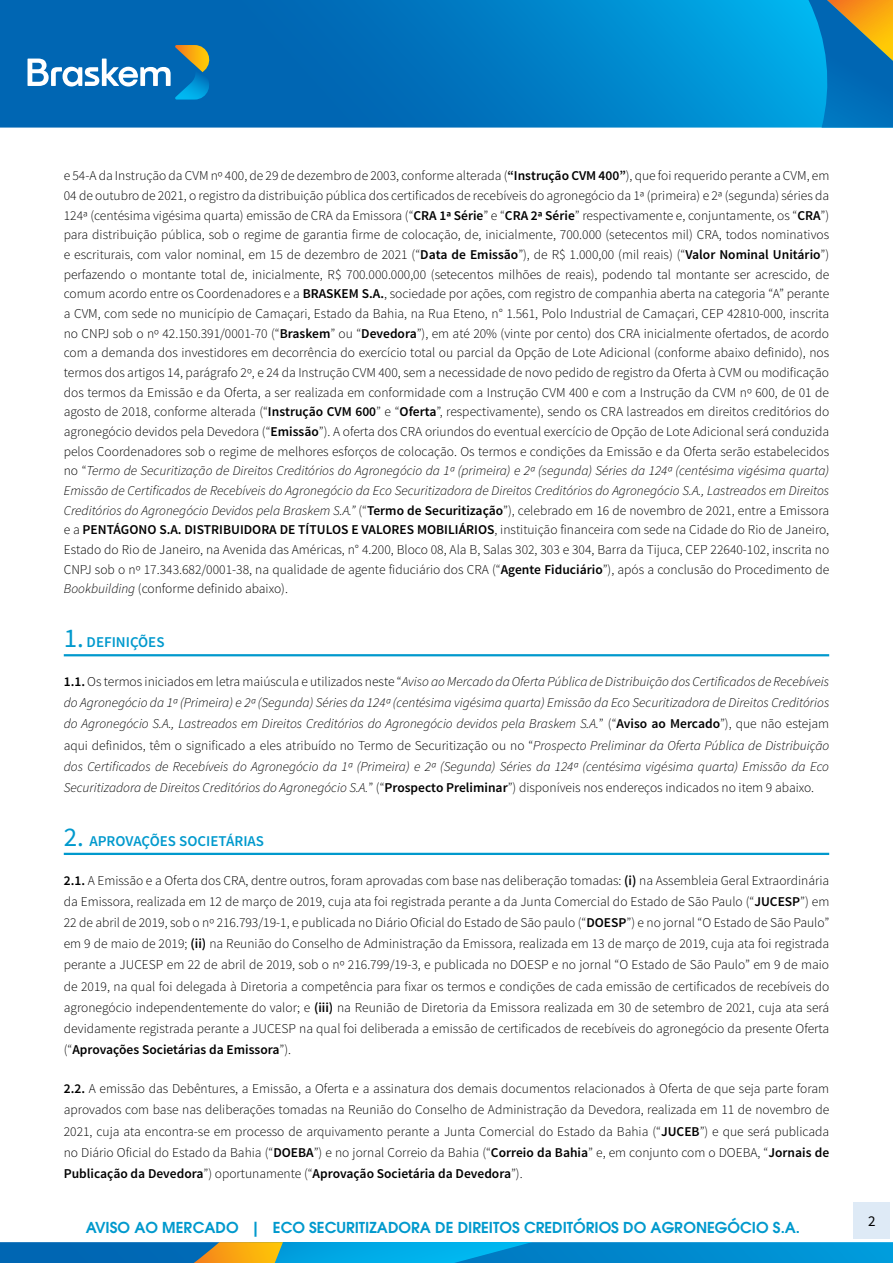
<style>
.page{position:relative;width:893px;height:1263px;background:#fff}
.page>*{position:absolute;margin:0;border:0;box-sizing:border-box;transform-origin:0 0}
.t1{font:600 15px "ITC Avant Garde Pro";color:#0099cd}
.t2{font:600 15px "Source Sans Pro";color:#0099cd}
.t3{font:15px "Source Sans Pro";color:#000}
.t4{font:300 13.5px/19.6px "Source Sans Pro";color:#000;text-align:justify}
.t5{font:italic 300 13.5px/21.1px "Source Sans Pro";color:#000;text-align:justify}
.s1{font-weight:600}
.s2{font-style:italic}
.s3{font-weight:400;font-size:27px}
.s4{font-weight:600;font-style:normal}
.s5{font-style:normal}
</style>
<div class="page">
<div style="left:854px;top:1202px;width:36px;height:36px;background:#deeaf6"></div>
<svg style="left:0;top:0;width:808px;height:128px;background:#007bc2"></svg>
<svg style="left:28px;top:45px;width:186px;height:55px;background:#3685b9"></svg>
<svg style="left:808px;top:0;width:85px;height:128px;background:#2e81a0"></svg>
<svg style="left:0;top:1242px;width:893px;height:21px;background:#158dbf"></svg>
<hr style="left:64px;top:654px;width:765px;height:2px;background:#0099cd">
<hr style="left:64px;top:853px;width:765px;height:2px;background:#0099cd">
<p class="t4" style="left:64px;top:166px;width:767px">e 54-A da Instrução da CVM nº 400, de 29 de dezembro de 2003, conforme alterada (<span class="s1">“Instrução CVM 400”</span>), que foi requerido perante a CVM, em 04 de outubro de 2021, o registro da distribuição pública dos certificados de recebíveis do agronegócio da 1ª (primeira) e 2ª (segunda) séries da 124ª (centésima vigésima quarta) emissão de CRA da Emissora (“<span class="s1">CRA 1ª Série</span>” e “<span class="s1">CRA 2ª Série</span>” respectivamente e, conjuntamente, os “<span class="s1">CRA</span>”) para distribuição pública, sob o regime de garantia firme de colocação, de, inicialmente, 700.000 (setecentos mil) CRA, todos nominativos e escriturais, com valor nominal, em 15 de dezembro de 2021 (“<span class="s1">Data de Emissão</span>”), de R$ 1.000,00 (mil reais) (“<span class="s1">Valor Nominal Unitário</span>”) perfazendo o montante total de, inicialmente, R$ 700.000.000,00 (setecentos milhões de reais), podendo tal montante ser acrescido, de comum acordo entre os Coordenadores e a <span class="s1">BRASKEM S.A.</span>, sociedade por ações, com registro de companhia aberta na categoria “A” perante a CVM, com sede no município de Camaçari, Estado da Bahia, na Rua Eteno, n° 1.561, Polo Industrial de Camaçari, CEP 42810-000, inscrita no CNPJ sob o nº 42.150.391/0001-70 (“<span class="s1">Braskem</span>” ou “<span class="s1">Devedora</span>”), em até 20% (vinte por cento) dos CRA inicialmente ofertados, de acordo com a demanda dos investidores em decorrência do exercício total ou parcial da Opção de Lote Adicional (conforme abaixo definido), nos termos dos artigos 14, parágrafo 2º, e 24 da Instrução CVM 400, sem a necessidade de novo pedido de registro da Oferta à CVM ou modificação dos termos da Emissão e da Oferta, a ser realizada em conformidade com a Instrução CVM 400 e com a Instrução da CVM nº 600, de 01 de agosto de 2018, conforme alterada (“<span class="s1">Instrução CVM 600</span>” e “<span class="s1">Oferta</span>”, respectivamente), sendo os CRA lastreados em direitos creditórios do agronegócio devidos pela Devedora (“<span class="s1">Emissão</span>”). A oferta dos CRA oriundos do eventual exercício de Opção de Lote Adicional será conduzida pelos Coordenadores sob o regime de melhores esforços de colocação. Os termos e condições da Emissão e da Oferta serão estabelecidos no “<span class="s2">Termo de Securitização de Direitos Creditórios do Agronegócio da 1ª (primeira) e 2ª (segunda) Séries da 124ª (centésima vigésima quarta)<br>Emissão de Certificados de Recebíveis do Agronegócio da Eco Securitizadora de Direitos Creditórios do Agronegócio S.A., Lastreados em Direitos Creditórios do Agronegócio Devidos pela Braskem S.A.”</span> (“<span class="s1">Termo de Securitização</span>”), celebrado em 16 de novembro de 2021, entre a Emissora e a <span class="s1">PENTÁGONO S.A. DISTRIBUIDORA DE TÍTULOS E VALORES MOBILIÁRIOS</span>, instituição financeira com sede na Cidade do Rio de Janeiro, Estado do Rio de Janeiro, na Avenida das Américas, n° 4.200, Bloco 08, Ala B, Salas 302, 303 e 304, Barra da Tijuca, CEP 22640-102, inscrita no CNPJ sob o nº 17.343.682/0001-38, na qualidade de agente fiduciário dos CRA (“<span class="s1">Agente Fiduciário</span>”), após a conclusão do Procedimento de <span class="s2">Bookbuilding</span> (conforme definido abaixo).</p>
<p class="t2" style="left:64px;top:632px;width:102px"><span class="s3">1.</span> DEFINIÇÕES</p>
<p class="t5" style="left:64px;top:671px;width:767px"><span class="s4">1.1.</span> <span class="s5">Os termos iniciados em letra maiúscula e utilizados neste “</span>Aviso ao Mercado da Oferta Pública de Distribuição dos Certificados de Recebíveis do Agronegócio da 1ª (Primeira) e 2ª (Segunda) Séries da 124ª (centésima vigésima quarta) Emissão da Eco Securitizadora de Direitos Creditórios do Agronegócio S.A., Lastreados em Direitos Creditórios do Agronegócio devidos pela Braskem S.A.<span class="s5">” (“</span><span class="s4">Aviso ao Mercado</span><span class="s5">”), que não estejam aqui definidos, têm o significado a eles atribuído no Termo de Securitização ou no “</span>Prospecto Preliminar da Oferta Pública de Distribuição dos Certificados de Recebíveis do Agronegócio da 1ª (Primeira) e 2ª (Segunda) Séries da 124ª (centésima vigésima quarta) Emissão da Eco Securitizadora de Direitos Creditórios do Agronegócio S.A.<span class="s5">” (“</span><span class="s4">Prospecto Preliminar</span><span class="s5">”) disponíveis nos endereços indicados no item 9 abaixo.</span></p>
<p class="t2" style="left:64px;top:831px;width:202px"><span class="s3">2.</span> APROVAÇÕES SOCIETÁRIAS</p>
<p class="t4" style="left:64px;top:870px;width:767px;line-height:21.1px"><span class="s1">2.1.</span> A Emissão e a Oferta dos CRA, dentre outros, foram aprovadas com base nas deliberação tomadas: <span class="s1">(i)</span> na Assembleia Geral Extraordinária da Emissora, realizada em 12 de março de 2019, cuja ata foi registrada perante a da Junta Comercial do Estado de São Paulo (“<span class="s1">JUCESP</span>”) em 22 de abril de 2019, sob o nº 216.793/19-1, e publicada no Diário Oficial do Estado de São paulo (“<span class="s1">DOESP</span>”) e no jornal “O Estado de São Paulo” em 9 de maio de 2019; <span class="s1">(ii)</span> na Reunião do Conselho de Administração da Emissora, realizada em 13 de março de 2019, cuja ata foi registrada perante a JUCESP em 22 de abril de 2019, sob o nº 216.799/19-3, e publicada no DOESP e no jornal “O Estado de São Paulo” em 9 de maio de 2019, na qual foi delegada à Diretoria a competência para fixar os termos e condições de cada emissão de certificados de recebíveis do agronegócio independentemente do valor; e <span class="s1">(iii)</span> na Reunião de Diretoria da Emissora realizada em 30 de setembro de 2021, cuja ata será devidamente registrada perante a JUCESP na qual foi deliberada a emissão de certificados de recebíveis do agronegócio da presente Oferta (“<span class="s1">Aprovações Societárias da Emissora</span>”).</p>
<p class="t4" style="left:64px;top:1078px;width:767px;line-height:21.1px"><span class="s1">2.2.</span> A emissão das Debêntures, a Emissão, a Oferta e a assinatura dos demais documentos relacionados à Oferta de que seja parte foram aprovados com base nas deliberações tomadas na Reunião do Conselho de Administração da Devedora, realizada em 11 de novembro de 2021, cuja ata encontra-se em processo de arquivamento perante a Junta Comercial do Estado da Bahia (“<span class="s1">JUCEB</span>”) e que será publicada no Diário Oficial do Estado da Bahia (“<span class="s1">DOEBA</span>”) e no jornal Correio da Bahia (“<span class="s1">Correio da Bahia</span>” e, em conjunto com o DOEBA, “<span class="s1">Jornais de Publicação da Devedora</span>”) oportunamente (“<span class="s1">Aprovação Societária da Devedora</span>”).</p>
<p class="t1" style="left:86px;top:1218px;width:716px">AVISO AO MERCADO | ECO SECURITIZADORA DE DIREITOS CREDITÓRIOS DO AGRONEGÓCIO S.A.</p>
<p class="t3" style="left:868px;top:1212px;width:9px">2</p>
</div>
